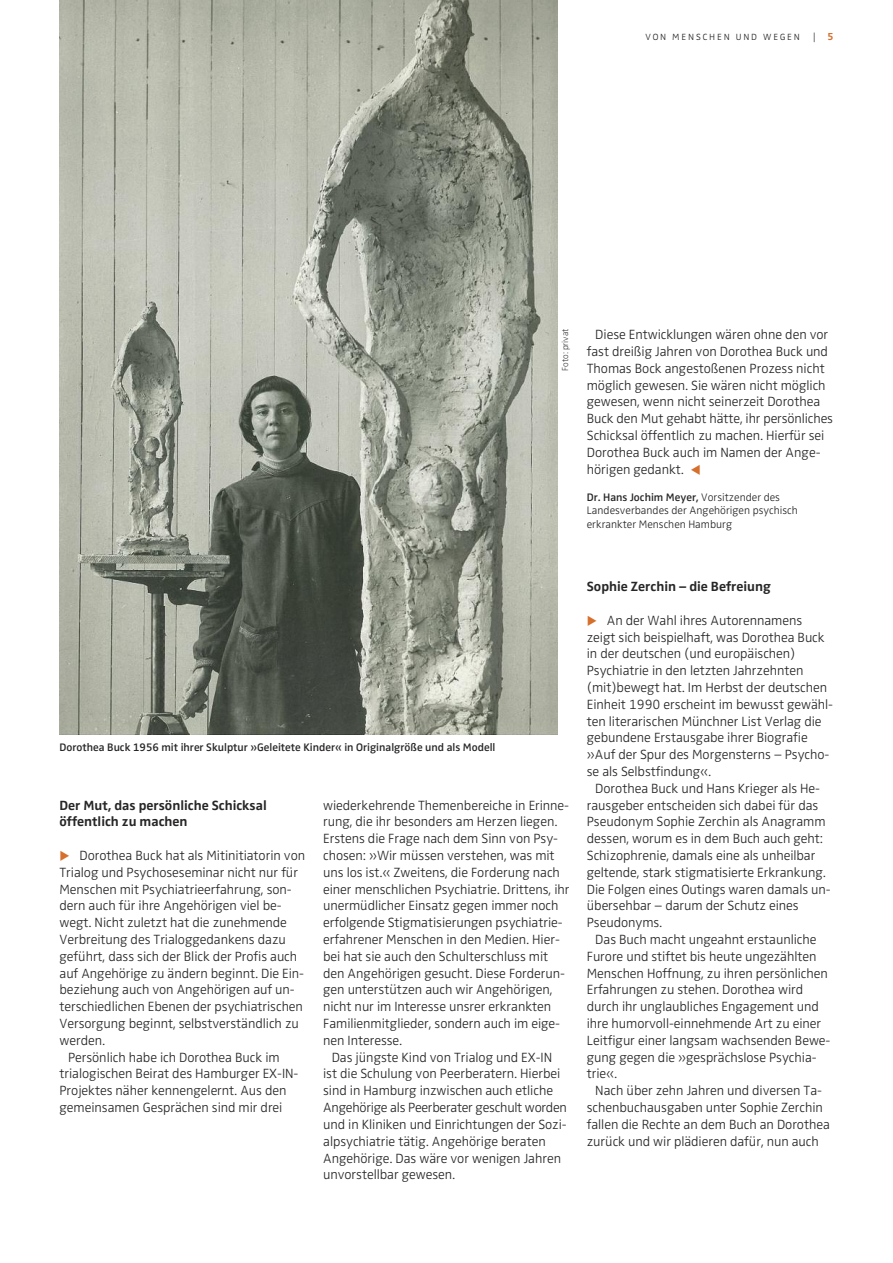
<style>
.page{position:relative;width:893px;height:1263px;background:#fff}
.page>*{position:absolute;margin:0;border:0;box-sizing:border-box;transform-origin:0 0}
.t1{font:13.8px/16.8px "Zwo w 2";letter-spacing:-.005em;color:#272526}
.t2{font:13.8px/16.8px "Zwo w 6";color:#272526}
.t3{font:12px "Zwo w 1 SC";letter-spacing:.1em;color:#272526}
.t4{font:11.25px "Zwo w 5";color:#272526}
.t5{font:11.25px/13.5px "Zwo w 2";color:#272526}
.t6{font:9px "Zwo w 1";color:#272526}
.s1{font-family:"Zwo w 2";font-size:10.5px}
.s2{font-family:"Zwo w 6";font-size:10.5px;color:#d76f2c}
.s3{font-family:"Zwo w 6 SC Exp";color:#d76f2c}
.s4{font-family:"Zwo w 2"}
</style>
<div class="page">
<img style="left:60px;top:0;width:497px;height:735px">
<p class="t3" style="left:645px;top:30px;width:190px">von menschen und wegen <span class="s1">|</span> <span class="s2">5</span></p>
<p class="t6" style="left:560px;top:371px;width:44px;rotate:-90deg">Foto: privat</p>
<p class="t1" style="left:587px;top:326px;width:248px;text-indent:9px">Diese Entwicklungen wären ohne den vor fast dreißig Jahren von Dorothea Buck und Thomas Bock angestoßenen Prozess nicht möglich gewesen. Sie wären nicht möglich gewesen, wenn nicht seinerzeit Dorothea Buck den Mut gehabt hätte, ihr persönliches Schicksal öffentlich zu machen. Hierfür sei Dorothea Buck auch im Namen der Ange&shy;hörigen gedankt. <span class="s3">o</span></p>
<p class="t4" style="left:587px;top:491px;width:195px">Dr. Hans Jochim Meyer, <span class="s4">Vorsitzender des</span></p>
<p class="t5" style="left:587px;top:504px;width:212px">Landesverbandes der Angehörigen psychisch erkrankter Menschen Hamburg</p>
<p class="t4" style="left:60px;top:741px;width:437px">Dorothea Buck 1956 mit ihrer Skulptur »Geleitete Kinder« in Originalgröße und als Modell</p>
<p class="t2" style="left:60px;top:797px;width:209px">Der Mut, das persönliche Schicksal öffentlich zu machen</p>
<p class="t1" style="left:60px;top:847px;width:247px"><span class="s3">p</span> Dorothea Buck hat als Mitinitiatorin von</p>
<p class="t1" style="left:60px;top:864px;width:240px">Trialog und Psychoseseminar nicht nur für</p>
<p class="t1" style="left:60px;top:881px;width:234px">Menschen mit Psychiatrieerfahrung, son-</p>
<p class="t1" style="left:60px;top:897px;width:224px">dern auch für ihre Angehörigen viel be-</p>
<p class="t1" style="left:60px;top:914px;width:229px">wegt. Nicht zuletzt hat die zunehmende</p>
<p class="t1" style="left:60px;top:931px;width:228px">Verbreitung des Trialoggedankens dazu</p>
<p class="t1" style="left:60px;top:948px;width:239px">geführt, dass sich der Blick der Profis auch</p>
<p class="t1" style="left:60px;top:965px;width:246px">auf Angehörige zu ändern beginnt. Die Ein-</p>
<p class="t1" style="left:60px;top:981px;width:237px">beziehung auch von Angehörigen auf un-</p>
<p class="t1" style="left:60px;top:998px;width:245px">terschiedlichen Ebenen der psychiatrischen</p>
<p class="t1" style="left:60px;top:1015px;width:241px">Versorgung beginnt, selbstverständlich zu</p>
<p class="t1" style="left:60px;top:1032px;width:47px">werden.</p>
<p class="t1" style="left:68px;top:1049px;width:213px">Persönlich habe ich Dorothea Buck im</p>
<p class="t1" style="left:60px;top:1065px;width:241px">trialogischen Beirat des Hamburger EX-IN-</p>
<p class="t1" style="left:60px;top:1082px;width:229px">Projektes näher kennengelernt. Aus den</p>
<p class="t1" style="left:60px;top:1099px;width:224px">gemeinsamen Gesprächen sind mir drei</p>
<p class="t1" style="left:323px;top:797px;width:248px">wiederkehrende Themenbereiche in Erinne&shy;rung, die ihr besonders am Herzen liegen.<br>Erstens die Frage nach dem Sinn von Psy&shy;chosen: »Wir müssen verstehen, was mit uns los ist.« Zweitens, die Forderung nach einer menschlichen Psychiatrie. Drittens, ihr unermüdlicher Einsatz gegen immer noch erfolgende Stigmatisierungen psychiatrie&shy;erfahrener Menschen in den Medien. Hier&shy;bei hat sie auch den Schulterschluss mit den Angehörigen gesucht. Diese Forderun&shy;gen unterstützen auch wir Angehörigen, nicht nur im Interesse unsrer erkrankten Familienmitglieder, sondern auch im eige&shy;nen Interesse.</p>
<p class="t1" style="left:323px;top:1049px;width:245px;text-indent:9px">Das jüngste Kind von Trialog und EX-IN ist die Schulung von Peerberatern. Hierbei sind in Hamburg inzwischen auch etliche Angehörige als Peerberater geschult worden und in Kliniken und Einrichtungen der Sozi&shy;alpsychiatrie tätig. Angehörige beraten Angehörige. Das wäre vor wenigen Jahren unvorstellbar gewesen.</p>
<p class="t2" style="left:587px;top:578px;width:185px">Sophie Zerchin – die Befreiung</p>
<p class="t1" style="left:587px;top:612px;width:248px"><span class="s3">p</span> An der Wahl ihres Autorennamens zeigt sich beispielhaft, was Dorothea Buck in der deutschen (und europäischen)<br>Psychiatrie in den letzten Jahrzehnten (mit)bewegt hat. Im Herbst der deutschen Einheit 1990 erscheint im bewusst gewähl&shy;ten literarischen Münchner List Verlag die gebundene Erstausgabe ihrer Biografie »Auf der Spur des Morgensterns – Psycho&shy;se als Selbstfindung«.</p>
<p class="t1" style="left:587px;top:780px;width:245px;text-indent:9px">Dorothea Buck und Hans Krieger als He&shy;rausgeber entscheiden sich dabei für das Pseudonym Sophie Zerchin als Anagramm dessen, worum es in dem Buch auch geht:<br>Schizophrenie, damals eine als unheilbar geltende, stark stigmatisierte Erkrankung.<br>Die Folgen eines Outings waren damals un&shy;übersehbar – darum der Schutz eines Pseudonyms.</p>
<p class="t1" style="left:587px;top:931px;width:245px;text-indent:9px">Das Buch macht ungeahnt erstaunliche Furore und stiftet bis heute ungezählten Menschen Hoffnung, zu ihren persönlichen Erfahrungen zu stehen. Dorothea wird durch ihr unglaubliches Engagement und ihre humorvoll-einnehmende Art zu einer Leitfigur einer langsam wachsenden Bewe&shy;gung gegen die »gesprächslose Psychia&shy;trie«.</p>
<p class="t1" style="left:587px;top:1082px;width:245px;text-indent:9px">Nach über zehn Jahren und diversen Ta&shy;schenbuchausgaben unter Sophie Zerchin fallen die Rechte an dem Buch an Dorothea zurück und wir plädieren dafür, nun auch</p>
</div>
